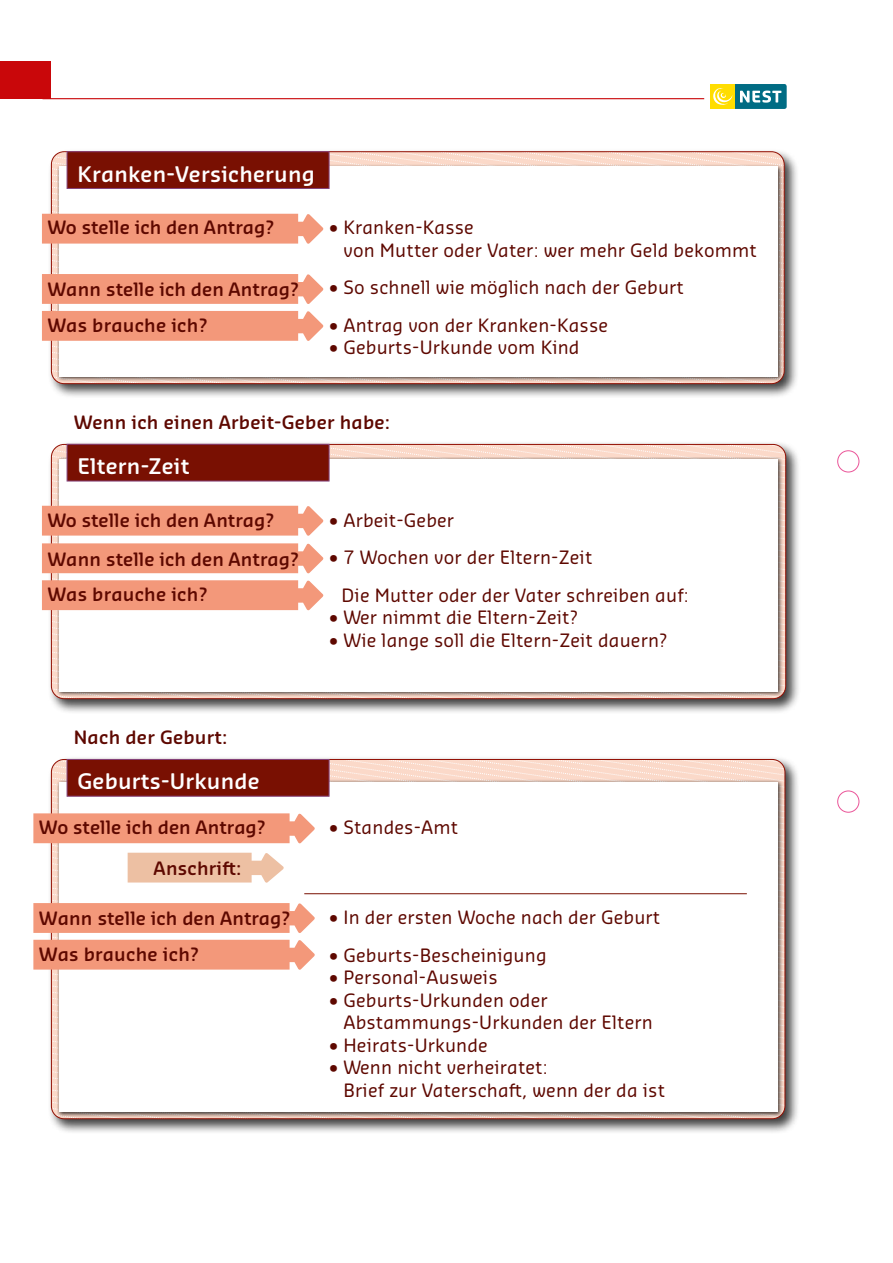
<style>
.page{position:relative;width:893px;height:1263px;background:#fff}
.page>*{position:absolute;margin:0;border:0;box-sizing:border-box;transform-origin:0 0}
._03_Regieanweisung_Sansa_Light_12pt{font:600 21px "Sansa Soft Pro";letter-spacing:.01em;color:#fff}
._03_Regieanweisung_Sansa_NormalItalic_12p{font:18px/22.5px "Sansa Soft Pro";letter-spacing:.01em;color:#5e0800}
._03_Regieanweisung_Sansa_NormalItalic_12p-2{font:600 18px "Sansa Soft Pro";color:#5e0800}
</style>
<div class="page">
<hr style="left:43px;top:98px;width:661px;height:1px;background:#c9070a">
<div style="left:710px;top:84px;width:25px;height:25px;background:#fd0"></div>
<svg style="left:713px;top:84px;width:74px;height:25px"></svg>
<div style="left:0;top:62px;width:51px;height:37px;background:#c9070a"></div>
<div style="left:48px;top:148px;width:751px;height:251px;background:#000;opacity:.75"></div>
<div style="left:48px;top:441px;width:753px;height:273px;background:#000;opacity:.75"></div>
<div style="left:59px;top:166px;width:719px;height:210px;background:#fff"></div>
<div style="left:57px;top:457px;width:726px;height:240px;background:#000;opacity:.75"></div>
<div style="left:59px;top:459px;width:719px;height:232px;background:#fff"></div>
<div style="left:48px;top:756px;width:752px;height:378px;background:#000;opacity:.75"></div>
<div style="left:57px;top:779px;width:726px;height:338px;background:#000;opacity:.75"></div>
<div style="left:59px;top:782px;width:719px;height:329px;background:#fff"></div>
<div style="left:67px;top:151px;width:262px;height:38px;background:#893e68"></div>
<svg style="left:42px;top:543px;width:282px;height:31px;background:#f39f83"></svg>
<svg style="left:42px;top:152px;width:742px;height:93px"></svg>
<svg style="left:42px;top:273px;width:742px;height:111px"></svg>
<hr style="left:304px;top:893px;width:443px;height:1px;background:#791002">
<svg style="left:128px;top:852px;width:156px;height:31px;background:#efc7ae"></svg>
<svg style="left:33px;top:759px;width:752px;height:85px"></svg>
<svg style="left:33px;top:902px;width:282px;height:69px;background:#f4a990"></svg>
<svg style="left:42px;top:444px;width:744px;height:93px"></svg>
<svg style="left:42px;top:580px;width:282px;height:31px;background:#f39f83"></svg>
<div style="left:837px;top:451px;width:22px;height:21px;border:1px solid #ea5498;border-radius:50%"></div>
<div style="left:837px;top:791px;width:22px;height:21px;border:1px solid #ea5498;border-radius:50%"></div>
<p class="_03_Regieanweisung_Sansa_Light_12pt" style="left:77px;top:160px;width:239px">Kranken-Versicherung</p>
<p class="_03_Regieanweisung_Sansa_NormalItalic_12p-2" style="left:47px;top:216px;width:228px">Wo stelle ich den Antrag?</p>
<p class="_03_Regieanweisung_Sansa_NormalItalic_12p-2" style="left:47px;top:278px;width:253px">Wann stelle ich den Antrag?</p>
<p class="_03_Regieanweisung_Sansa_NormalItalic_12p-2" style="left:47px;top:313px;width:161px">Was brauche ich?</p>
<p class="_03_Regieanweisung_Sansa_NormalItalic_12p" style="left:343px;top:215px;width:415px;text-indent:-14px">• Kranken-Kasse<br>von Mutter oder Vater: wer mehr Geld bekommt</p>
<p class="_03_Regieanweisung_Sansa_NormalItalic_12p" style="left:329px;top:275px;width:356px">• So schnell wie möglich nach der Geburt</p>
<p class="_03_Regieanweisung_Sansa_NormalItalic_12p" style="left:329px;top:313px;width:280px">• Antrag von der Kranken-Kasse</p>
<p class="_03_Regieanweisung_Sansa_NormalItalic_12p" style="left:329px;top:335px;width:252px">• Geburts-Urkunde vom Kind</p>
<p class="_03_Regieanweisung_Sansa_NormalItalic_12p-2" style="left:74px;top:410px;width:318px">Wenn ich einen Arbeit-Geber habe:</p>
<p class="_03_Regieanweisung_Sansa_Light_12pt" style="left:77px;top:452px;width:114px">Eltern-Zeit</p>
<p class="_03_Regieanweisung_Sansa_NormalItalic_12p-2" style="left:47px;top:509px;width:228px">Wo stelle ich den Antrag?</p>
<p class="_03_Regieanweisung_Sansa_NormalItalic_12p-2" style="left:47px;top:547px;width:253px">Wann stelle ich den Antrag?</p>
<p class="_03_Regieanweisung_Sansa_NormalItalic_12p-2" style="left:47px;top:583px;width:161px">Was brauche ich?</p>
<p class="_03_Regieanweisung_Sansa_NormalItalic_12p-2" style="left:74px;top:725px;width:155px">Nach der Geburt:</p>
<p class="_03_Regieanweisung_Sansa_Light_12pt" style="left:77px;top:767px;width:184px">Geburts-Urkunde</p>
<p class="_03_Regieanweisung_Sansa_NormalItalic_12p-2" style="left:39px;top:815px;width:228px">Wo stelle ich den Antrag?</p>
<p class="_03_Regieanweisung_Sansa_NormalItalic_12p-2" style="left:153px;top:856px;width:90px">Anschrift:</p>
<p class="_03_Regieanweisung_Sansa_NormalItalic_12p-2" style="left:39px;top:907px;width:253px">Wann stelle ich den Antrag?</p>
<p class="_03_Regieanweisung_Sansa_NormalItalic_12p-2" style="left:39px;top:943px;width:161px">Was brauche ich?</p>
<p class="_03_Regieanweisung_Sansa_NormalItalic_12p" style="left:329px;top:508px;width:126px">• Arbeit-Geber</p>
<p class="_03_Regieanweisung_Sansa_NormalItalic_12p" style="left:329px;top:545px;width:265px">• 7 Wochen vor der Eltern-Zeit</p>
<p class="_03_Regieanweisung_Sansa_NormalItalic_12p" style="left:342px;top:583px;width:348px">Die Mutter oder der Vater schreiben auf:</p>
<p class="_03_Regieanweisung_Sansa_NormalItalic_12p" style="left:329px;top:605px;width:250px">• Wer nimmt die Eltern-Zeit?</p>
<p class="_03_Regieanweisung_Sansa_NormalItalic_12p" style="left:329px;top:628px;width:339px">• Wie lange soll die Eltern-Zeit dauern?</p>
<p class="_03_Regieanweisung_Sansa_NormalItalic_12p" style="left:329px;top:815px;width:130px">• Standes-Amt</p>
<p class="_03_Regieanweisung_Sansa_NormalItalic_12p" style="left:329px;top:905px;width:332px">• In der ersten Woche nach der Geburt</p>
<p class="_03_Regieanweisung_Sansa_NormalItalic_12p" style="left:329px;top:943px;width:219px">• Geburts-Bescheinigung</p>
<p class="_03_Regieanweisung_Sansa_NormalItalic_12p" style="left:329px;top:965px;width:170px">• Personal-Ausweis</p>
<p class="_03_Regieanweisung_Sansa_NormalItalic_12p" style="left:343px;top:988px;width:311px;text-indent:-14px">• Geburts-Urkunden oder<br>Abstammungs-Urkunden der Eltern</p>
<p class="_03_Regieanweisung_Sansa_NormalItalic_12p" style="left:329px;top:1033px;width:160px">• Heirats-Urkunde</p>
<p class="_03_Regieanweisung_Sansa_NormalItalic_12p" style="left:343px;top:1055px;width:323px;text-indent:-14px">• Wenn nicht verheiratet:<br>Brief zur Vaterschaft, wenn der da ist</p>
</div>
